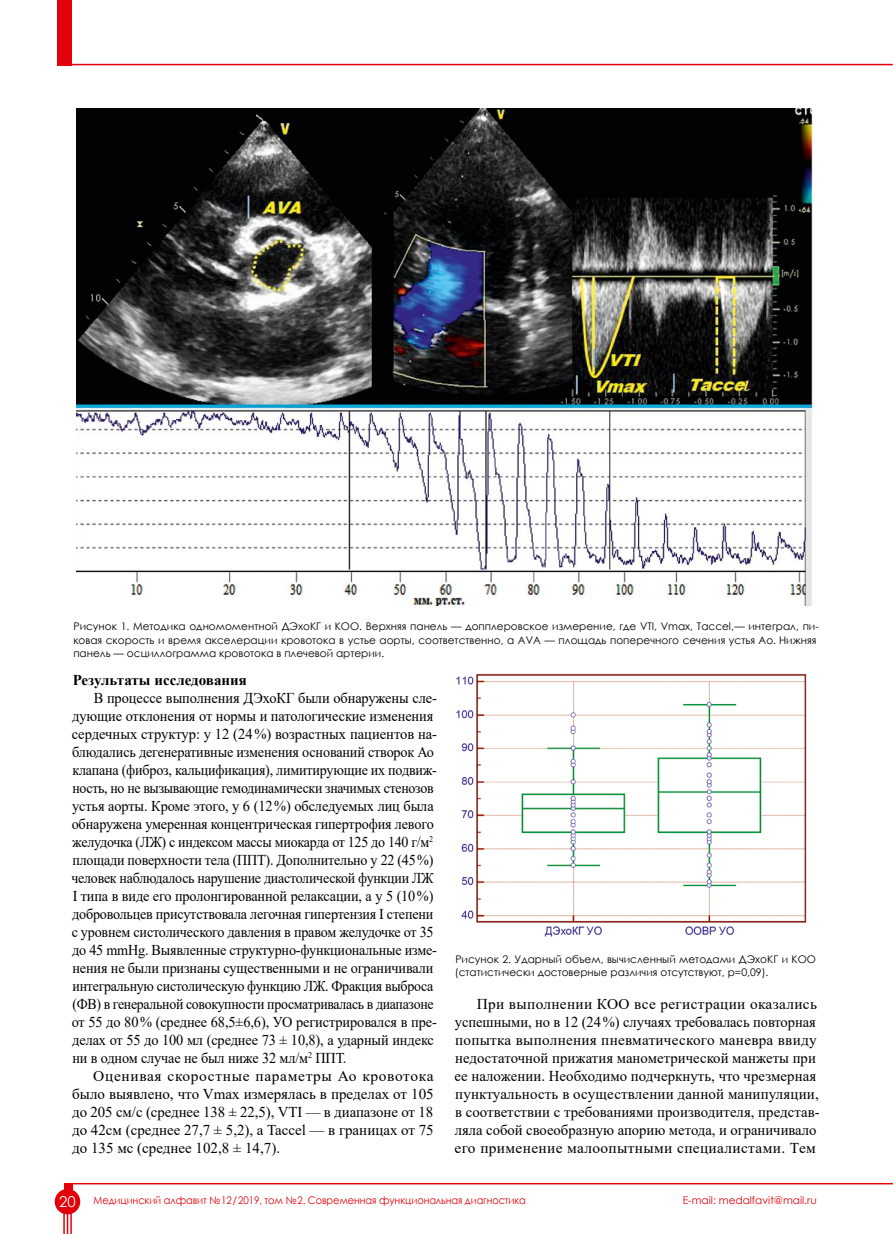
<style>
.page{position:relative;width:893px;height:1234px;background:#fff}
.page>*{position:absolute;margin:0;border:0;box-sizing:border-box;transform-origin:0 0}
.t1{font:15px/18px "Times New Roman";letter-spacing:-.01em;color:#000;scale:.96 1}
.t2{font:15px/18px "Times New Roman";letter-spacing:-.01em;color:#000;text-align:justify}
.t3{font:700 15px "Times New Roman";color:#000}
.t4{font:10.5px/13.5px "Century Gothic";color:#000}
.t5{font:10.5px "Century Gothic";letter-spacing:-.01em;color:#e3000b;scale:.93 1}
.t6{font:10.5px "Century Gothic";letter-spacing:-.01em;color:#e3000b}
.s1{font-size:15px;color:#fff}
</style>
<div class="page">
<hr style="left:67px;top:1182px;width:826px;height:2px;background:#e3000b">
<div style="left:57px;top:0;width:15px;height:65px;background:#e3000b"></div>
<div style="left:55px;top:1188px;width:25px;height:26px;background:#e3000b;border-radius:50%"></div>
<div style="left:64px;top:1182px;width:8px;height:28px;background:#e3000b"></div>
<hr style="left:63px;top:1210px;width:2px;height:23px;background:#e3000b">
<hr style="left:70px;top:1210px;width:2px;height:23px;background:#e3000b">
<svg style="left:67px;top:1214px;width:1px;height:19px"></svg>
<hr style="left:65px;top:64px;width:828px;height:1px;background:#e3000b">
<img style="left:76px;top:108px;width:736px;height:497px">
<img style="left:456px;top:673px;width:351px;height:264px">
<p class="t4" style="left:73px;top:619px;width:747px">Рисунок 1. Методика одномоментной ДЭхоКГ и КОО. Верхняя панель — допплеровское измерение, где VTI, Vmax, Taccel,— интеграл, пи&shy;ковая скорость и время акселерации кровотока в устье аорты, соответственно, а AVA — площадь поперечного сечения устья Ао. Нижняя панель — осциллограмма кровотока в плечевой артерии.</p>
<p class="t3" style="left:73px;top:668px;width:176px">Результаты исследования</p>
<p class="t1" style="left:72px;top:688px;width:382px;text-indent:22px">В процессе выполнения ДЭхоКГ были обнаружены сле&shy;дующие отклонения от нормы и патологические изменения сердечных структур: у 12 (24%) возрастных пациентов на&shy;блюдались дегенеративные изменения оснований створок Ао клапана (фиброз, кальцификация), лимитирующие их подвиж&shy;ность, но не вызывающие гемодинамически значимых стенозов устья аорты. Кроме этого, у 6 (12%) обследуемых лиц была обнаружена умеренная концентрическая гипертрофия левого желудочка (ЛЖ) с индексом массы миокарда от 125 до 140 г/м<sup>2 </sup>площади поверхности тела (ППТ). Дополнительно у 22 (45%) человек наблюдалось нарушение диастолической функции ЛЖ I типа в виде его пролонгированной релаксации, а у 5 (10%) добровольцев присутствовала легочная гипертензия I степени с уровнем систолического давления в правом желудочке от 35 до 45 mmHg. Выявленные структурно-функциональные изме&shy;нения не были признаны существенными и не ограничивали интегральную систолическую функцию ЛЖ. Фракция выброса (ФВ) в генеральной совокупности просматривалась в диапазоне от 55 до 80% (среднее 68,5±6,6), УО регистрировался в пре&shy;делах от 55 до 100 мл (среднее 73 ± 10,8), а ударный индекс ни в одном случае не был ниже 32 мл/м<sup>2</sup> ППТ.</p>
<p class="t2" style="left:72px;top:1066px;width:363px;text-indent:21px">Оценивая скоростные параметры Ао кровотока было выявлено, что Vmax измерялась в пределах от 105 до 205 см/с (среднее 138 ± 22,5), VTI — в диапазоне от 18 до 42см (среднее 27,7 ± 5,2), а Taccel — в границах от 75 до 135 мс (среднее 102,8 ± 14,7).</p>
<p class="t4" style="left:455px;top:951px;width:363px">Рисунок 2. Ударный объем, вычисленный методами ДЭхоКГ и КОО (статистически достоверные различия отсутствуют, р=0,09).</p>
<p class="t2" style="left:455px;top:994px;width:367px;text-align:left;text-indent:22px">При выполнении КОО все регистрации оказались успешными, но в 12 (24%) случаях требовалась повторная попытка выполнения пневматического маневра ввиду недостаточной прижатия манометрической манжеты при ее наложении. Необходимо подчеркнуть, что чрезмерная пунктуальность в осуществлении данной манипуляции, в соответствии с требованиями производителя, представ&shy;ляла собой своеобразную апорию метода, и ограничивало его применение малоопытными специалистами. Тем</p>
<p class="t5" style="left:59px;top:1192px;width:503px"><span class="s1">20</span> Медицинский алфавит №12/2019, том №2. Современная функциональная диагностика</p>
<p class="t6" style="left:683px;top:1192px;width:136px">E-mail: medalfavit@mail.ru</p>
</div>
